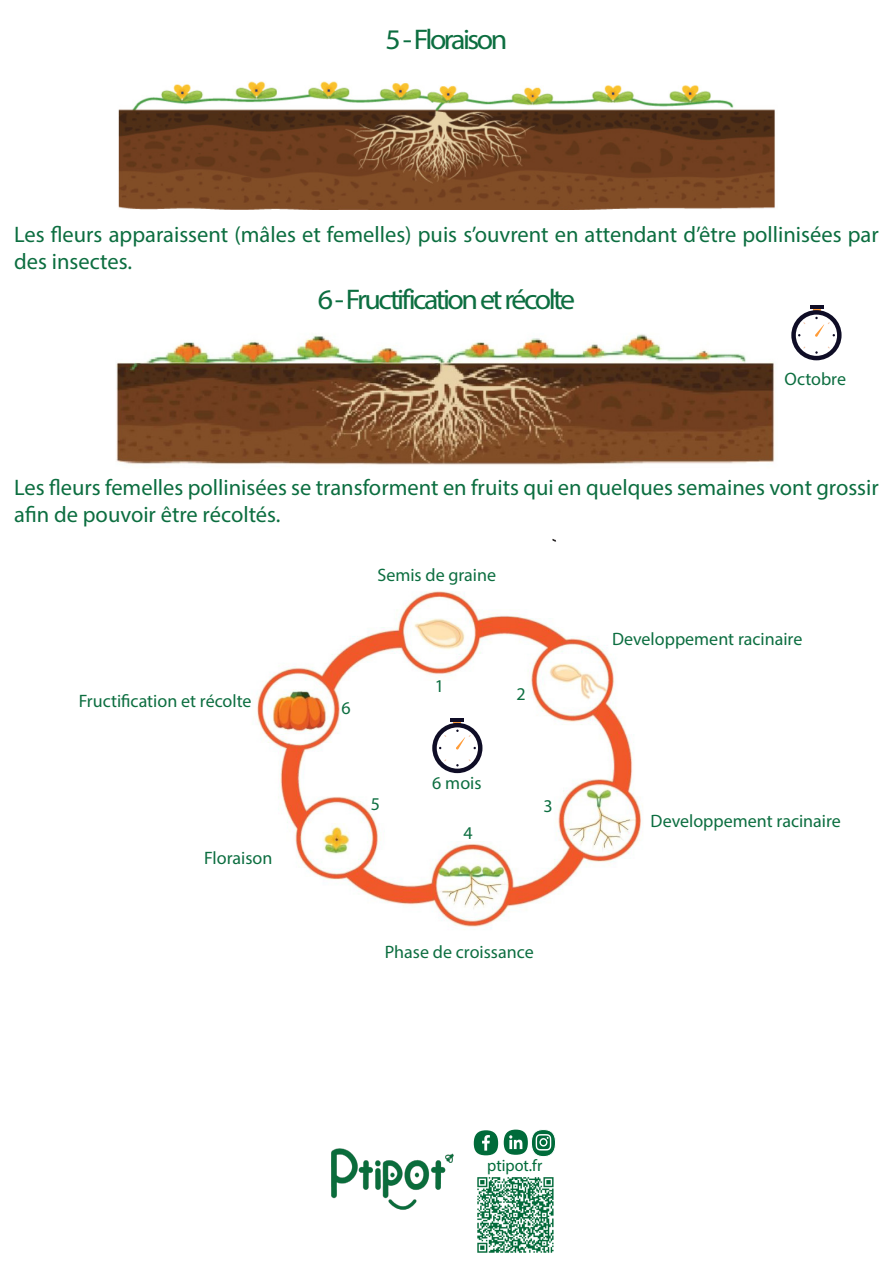
<style>
.page{position:relative;width:893px;height:1263px;background:#fff}
.page>*{position:absolute;margin:0;border:0;box-sizing:border-box;transform-origin:0 0}
.t1{font:28.5px "Myriad Pro";letter-spacing:-.085em;color:#0c6e40;scale:1.05 1}
.t2{font:22.5px/27px "Myriad Pro";color:#0c6e40}
.t3{font:18px "Myriad Pro";color:#0c6e40}
.t4{font:16.65px "Myriad Pro";color:#006b3a}
</style>
<div class="page">
<svg style="left:552px;top:538px;width:5px;height:4px"></svg>
<img style="left:118px;top:81px;width:657px;height:128px">
<img style="left:116px;top:334px;width:659px;height:131px">
<svg style="left:791px;top:310px;width:50px;height:50px"></svg>
<div style="left:796px;top:315px;width:41px;height:41px;background:#fff;border-radius:50%"></div>
<svg style="left:798px;top:305px;width:37px;height:32px"></svg>
<img style="left:257px;top:591px;width:386px;height:339px">
<hr style="left:450px;top:718px;width:14px;height:3px;background:#0f0d26">
<svg style="left:432px;top:723px;width:50px;height:50px"></svg>
<div style="left:437px;top:727px;width:41px;height:42px;background:#fff;border-radius:50%"></div>
<svg style="left:454px;top:720px;width:22px;height:29px"></svg>
<img style="left:331px;top:1148px;width:123px;height:62px">
<div style="left:474px;top:1130px;width:24px;height:25px;background:#006b3a;border-radius:50%"></div>
<svg style="left:482px;top:1135px;width:8px;height:15px"></svg>
<div style="left:504px;top:1129px;width:24px;height:26px;background:#006b3a;border-radius:50%"></div>
<svg style="left:509px;top:1135px;width:13px;height:14px"></svg>
<svg style="left:531px;top:1129px;width:25px;height:28px"></svg>
<svg style="left:536px;top:1134px;width:15px;height:16px"></svg>
<img style="left:477px;top:1177px;width:77px;height:76px">
<p class="t1" style="left:386px;top:22px;width:117px">5 - Floraison</p>
<p class="t2" style="left:14px;top:221px;width:866px">Les fleurs apparaissent (mâles et femelles) puis s’ouvrent en attendant d’être pollinisées par des insectes.</p>
<p class="t1" style="left:318px;top:281px;width:247px">6 - Fructification et récolte</p>
<p class="t3" style="left:784px;top:367px;width:63px">Octobre</p>
<p class="t2" style="left:14px;top:474px;width:866px">Les fleurs femelles pollinisées se transforment en fruits qui en quelques semaines vont grossir afin de pouvoir être récoltés.</p>
<p class="t3" style="left:79px;top:689px;width:174px">Fructification et récolte</p>
<p class="t3" style="left:204px;top:847px;width:70px">Floraison</p>
<p class="t3" style="left:377px;top:564px;width:120px">Semis de graine</p>
<p class="t3" style="left:342px;top:697px;width:11px">6</p>
<p class="t3" style="left:371px;top:793px;width:11px">5</p>
<p class="t3" style="left:435px;top:675px;width:11px">1</p>
<p class="t3" style="left:432px;top:772px;width:51px">6 mois</p>
<p class="t3" style="left:463px;top:822px;width:11px">4</p>
<p class="t3" style="left:516px;top:682px;width:11px">2</p>
<p class="t3" style="left:543px;top:795px;width:11px">3</p>
<p class="t3" style="left:385px;top:941px;width:150px">Phase de croissance</p>
<p class="t3" style="left:612px;top:628px;width:192px">Developpement racinaire</p>
<p class="t3" style="left:651px;top:810px;width:192px">Developpement racinaire</p>
<p class="t4" style="left:487px;top:1155px;width:57px">ptipot.fr</p>
</div>
